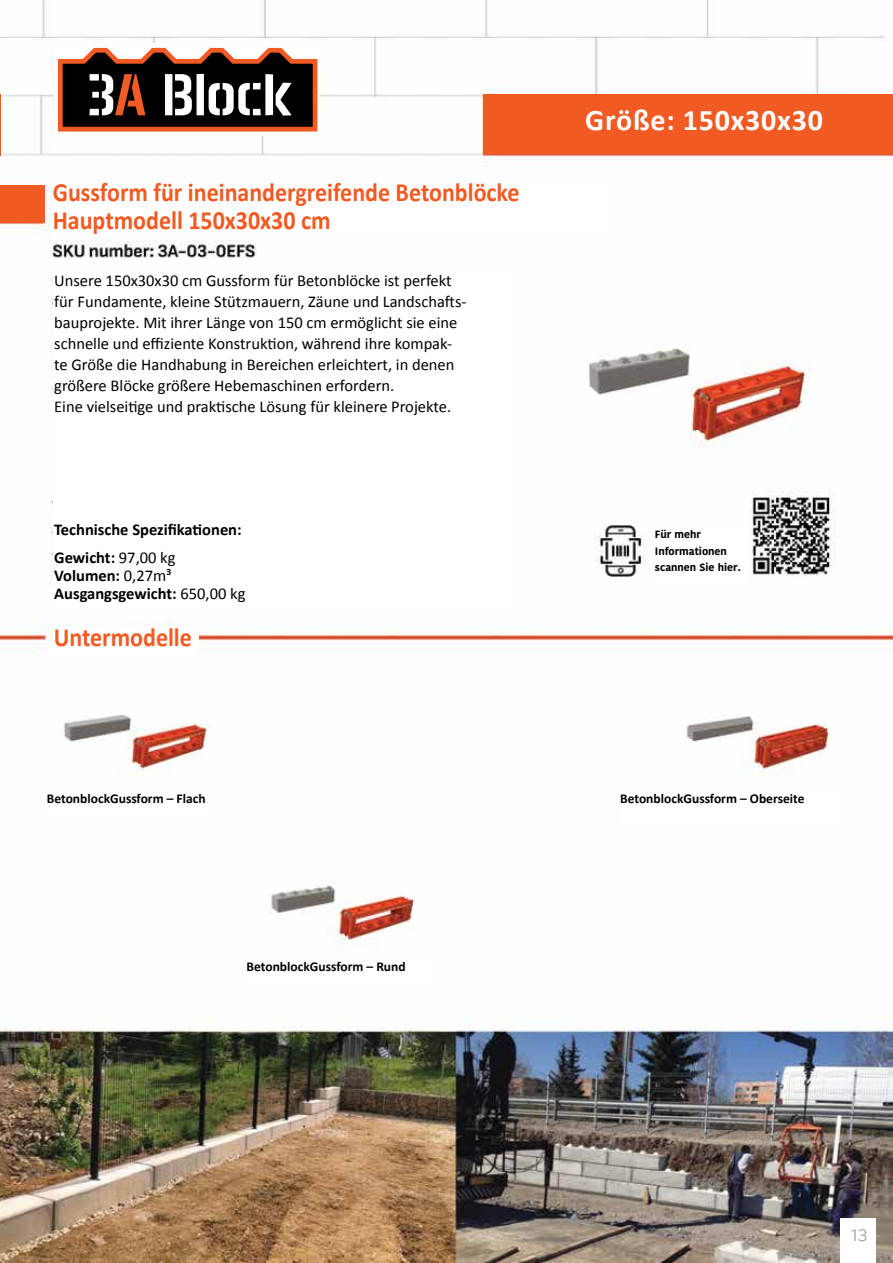
<style>
.page{position:relative;width:893px;height:1263px;background:#fff}
.page>*{position:absolute;margin:0;border:0;box-sizing:border-box;transform-origin:0 0}
.t1{font:700 30px "Calibri";letter-spacing:.025em;color:#fff}
.t2{font:700 26.4px/28.8px "Calibri";color:#f15a22;scale:.91 1}
.t3{font:16.5px/21px "Calibri";color:#000}
.t4{font:700 16.5px/28.5px "Calibri";color:#000}
.t5{font:16.5px "Ko Ho";color:#939598}
.t6{font:700 13.5px "Calibri";color:#000}
.t7{font:700 10.5px/16.5px "Kohinoor Telugu";color:#000}
.s1{font-weight:400}
</style>
<div class="page">
<img style="left:0;top:0;width:893px;height:1263px">
<div style="left:840px;top:1218px;width:36px;height:45px;background:#fff"></div>
<div style="left:47px;top:628px;width:152px;height:31px;background:#fff"></div>
<div style="left:53px;top:183px;width:559px;height:53px;background:#fff"></div>
<div style="left:53px;top:268px;width:463px;height:344px;background:#fff"></div>
<div style="left:55px;top:44px;width:264px;height:92px;background:#fff"></div>
<svg style="left:57px;top:47px;width:261px;height:85px"></svg>
<hr style="left:0;top:95px;width:1px;height:61px;background:#f15a22">
<div style="left:483px;top:94px;width:410px;height:60px;background:#f15a22"></div>
<div style="left:0;top:186px;width:44px;height:37px;background:#f15a22"></div>
<div style="left:247px;top:961px;width:185px;height:24px;background:#fff"></div>
<div style="left:47px;top:793px;width:166px;height:24px;background:#fff"></div>
<div style="left:620px;top:792px;width:220px;height:37px;background:#fff"></div>
<div style="left:655px;top:527px;width:91px;height:56px;background:#fff"></div>
<h2 class="t2" style="left:53px;top:177px;width:514px">Gussform für ineinandergreifende Betonblöcke<br>Hauptmodell 150x30x30 cm</h2>
<p class="t3" style="left:54px;top:269px;width:414px">Unsere 150x30x30 cm Gussform für Betonblöcke ist perfekt für Fundamente, kleine Stützmauern, Zäune und Landschafts&shy;bauprojekte. Mit ihrer Länge von 150 cm ermöglicht sie eine schnelle und effiziente Konstruktion, während ihre kompak&shy;te Größe die Handhabung in Bereichen erleichtert, in denen größere Blöcke größere Hebemaschinen erfordern.<br>Eine vielseitige und praktische Lösung für kleinere Projekte.</p>
<p class="t4" style="left:54px;top:514px;width:189px">Technische Spezifikationen:<br>Gewicht: <span class="s1">97,00 kg</span></p>
<p class="t4" style="left:54px;top:566px;width:193px;line-height:18px">Volumen: <span class="s1">0,27m³<br></span>Ausgangsgewicht: <span class="s1">650,00 kg</span></p>
<h2 class="t2" style="left:54px;top:622px;width:153px">Untermodelle</h2>
<h1 class="t1" style="left:585px;top:99px;width:239px">Größe: 150x30x30</h1>
<p class="t7" style="left:655px;top:526px;width:87px">Für mehr<br>Informationen scannen Sie hier.</p>
<p class="t6" style="left:47px;top:789px;width:160px">BetonblockGussform – Flach</p>
<p class="t6" style="left:620px;top:788px;width:186px">BetonblockGussform – Oberseite</p>
<p class="t6" style="left:247px;top:957px;width:161px">BetonblockGussform – Rund</p>
<p class="t5" style="left:851px;top:1222px;width:18px">13</p>
</div>
